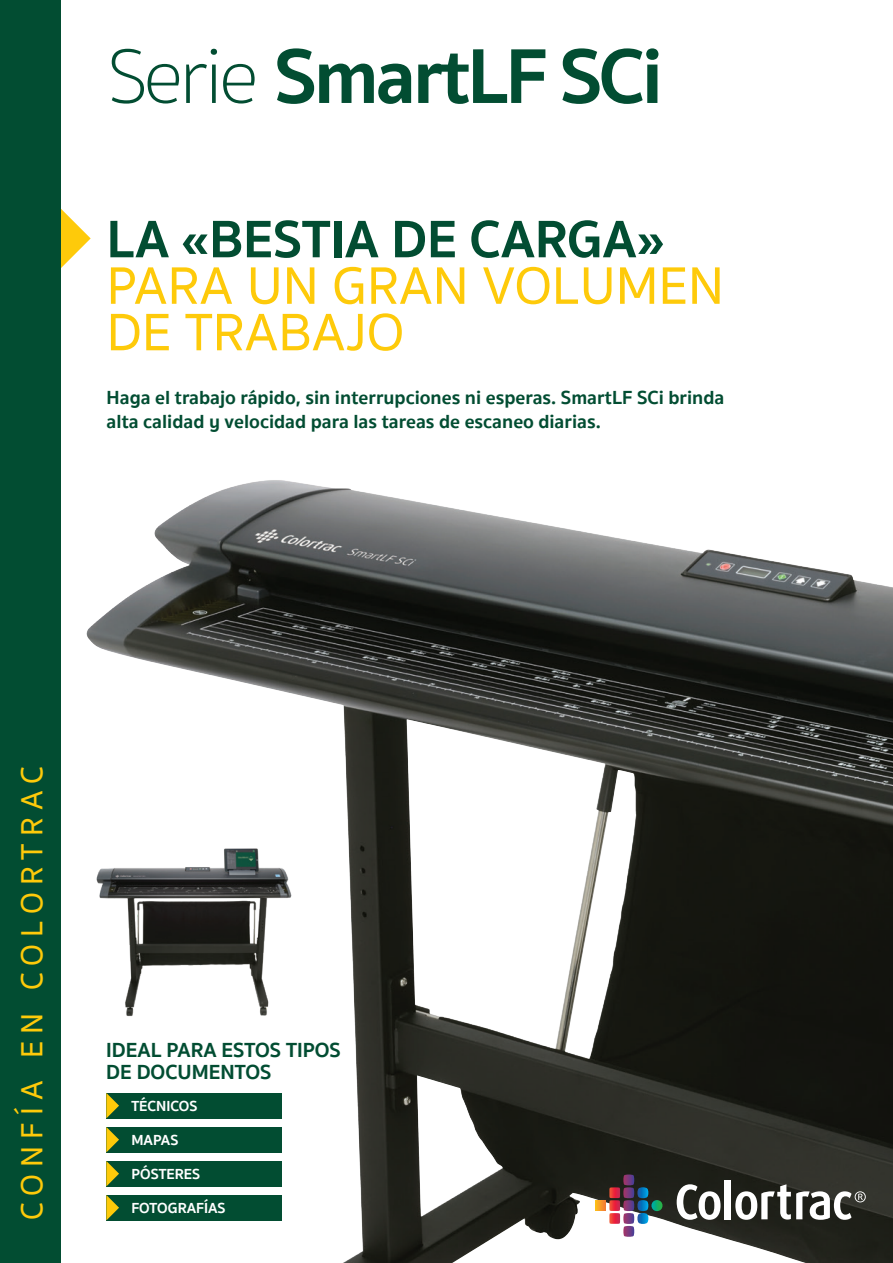
<style>
.page{position:relative;width:893px;height:1263px;background:#fff}
.page>*{position:absolute;margin:0;border:0;box-sizing:border-box;transform-origin:0 0}
.t1{font:700 79.5px "Sukhumvit Set";letter-spacing:-.04em;color:#024d32}
.t2{font:500 54px/46.5px "Sukhumvit Set";color:#feca0a}
.t3{font:700 54px "Sukhumvit Set";color:#024d32}
.t4{font:500 31.5px "Sukhumvit Set";letter-spacing:.23em;color:#feca0a}
.t5{font:700 21px/21.8px "Sukhumvit Set";color:#024d32}
.subheading{font:700 19.5px/24px "Sukhumvit Set";color:#024d32}
.t6{font:700 15px "Sukhumvit Set";color:#fff}
.s1{font-weight:100}
</style>
<div class="page">
<img style="left:86px;top:480px;width:807px;height:783px">
<img style="left:92px;top:844px;width:207px;height:176px">
<svg style="left:61px;top:209px;width:30px;height:59px"></svg>
<div style="left:0;top:0;width:61px;height:1263px;background:#024d32"></div>
<div style="left:106px;top:1093px;width:176px;height:25px;background:#024d32"></div>
<div style="left:106px;top:1127px;width:176px;height:25px;background:#024d32"></div>
<div style="left:106px;top:1161px;width:176px;height:25px;background:#024d32"></div>
<div style="left:106px;top:1195px;width:176px;height:25px;background:#024d32"></div>
<svg style="left:106px;top:1093px;width:13px;height:25px"></svg>
<svg style="left:106px;top:1127px;width:13px;height:25px"></svg>
<svg style="left:106px;top:1161px;width:13px;height:25px"></svg>
<svg style="left:106px;top:1195px;width:13px;height:25px"></svg>
<svg style="left:595px;top:1174px;width:68px;height:63px"></svg>
<svg style="left:677px;top:1184px;width:43px;height:36px"></svg>
<div style="left:725px;top:1180px;width:6px;height:39px;background:#fff"></div>
<svg style="left:735px;top:1184px;width:131px;height:36px"></svg>
<p class="t1" style="left:106px;top:15px;width:558px"><span class="s1">Serie</span> SmartLF SCi</p>
<p class="t3" style="left:107px;top:198px;width:559px">LA «BESTIA DE CARGA»</p>
<p class="t2" style="left:107px;top:264px;width:619px">PARA UN GRAN VOLUMEN<br>DE TRABAJO</p>
<p class="subheading" style="left:107px;top:386px;width:619px">Haga el trabajo rápido, sin interrupciones ni esperas. SmartLF SCi brinda alta calidad y velocidad para las tareas de escaneo diarias.</p>
<p class="t4" style="left:10px;top:1220px;width:456px;rotate:-90deg">CONFÍA EN COLORTRAC</p>
<p class="t5" style="left:106px;top:1039px;width:236px">IDEAL PARA ESTOS TIPOS<br>DE DOCUMENTOS</p>
<p class="t6" style="left:131px;top:1094px;width:68px">TÉCNICOS</p>
<p class="t6" style="left:131px;top:1128px;width:49px">MAPAS</p>
<p class="t6" style="left:131px;top:1162px;width:70px">PÓSTERES</p>
<p class="t6" style="left:131px;top:1196px;width:96px">FOTOGRAFÍAS</p>
</div>
